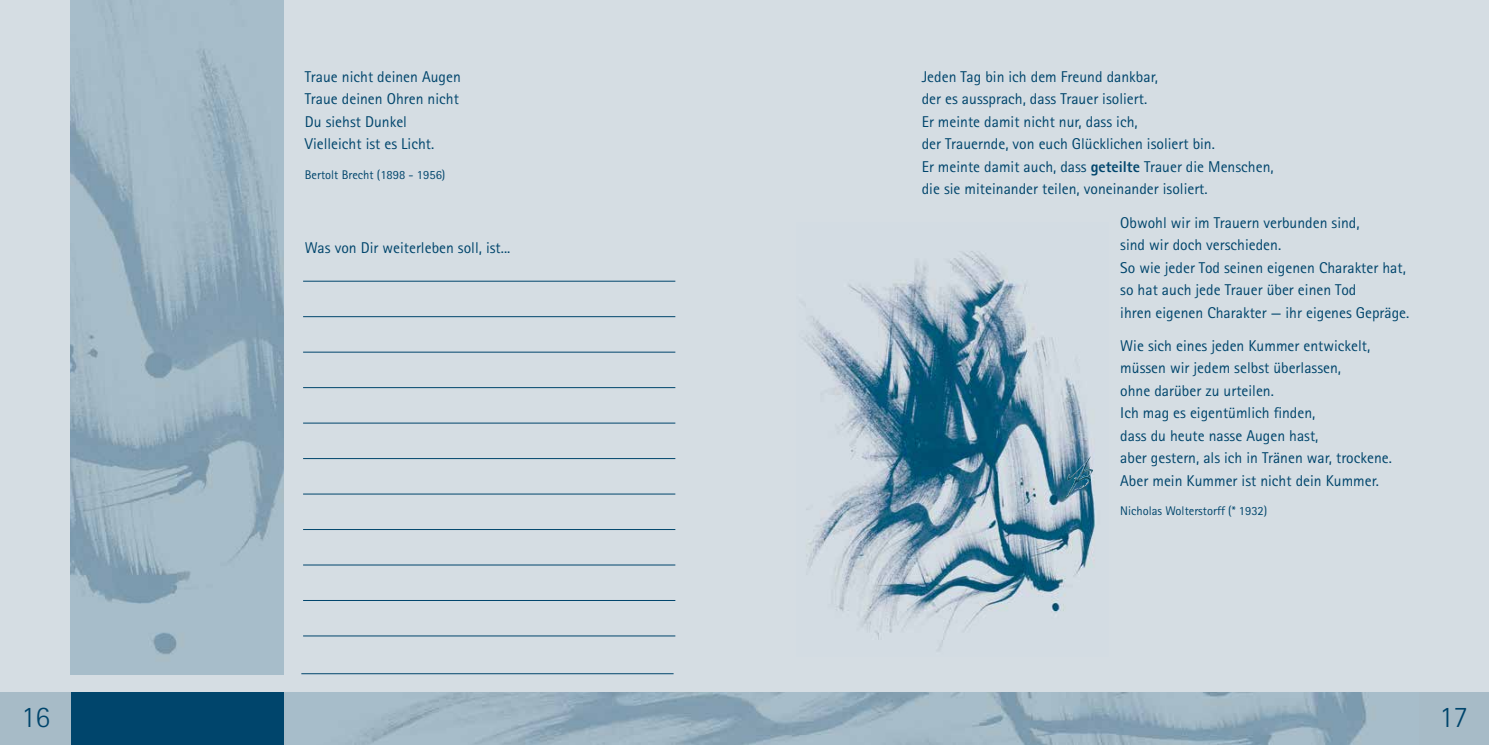
<style>
.page{position:relative;width:1489px;height:745px;background:#fff}
.page>*{position:absolute;margin:0;border:0;box-sizing:border-box;transform-origin:0 0}
.t1{font:300 30px "Rotis Sans Serif Std";color:#00456c}
.t2{font:15.62px/22.5px "Rotis Sans Serif Std";color:#00456c}
.t3{font:12.5px "Rotis Sans Serif Std";color:#00456c}
.s1{font-weight:800}
</style>
<div class="page">
<div style="left:0;top:0;width:1488px;height:744px;background:#d5dde3"></div>
<div style="left:0;top:691px;width:1488px;height:53px;background:#a7bbc7"></div>
<div style="left:71px;top:691px;width:212px;height:53px;background:#00456c"></div>
<hr style="left:301px;top:673px;width:372px;height:1px;background:#00456c">
<hr style="left:303px;top:281px;width:372px;height:1px;background:#00456c">
<hr style="left:303px;top:316px;width:372px;height:1px;background:#00456c">
<hr style="left:303px;top:351px;width:372px;height:1px;background:#00456c">
<hr style="left:303px;top:387px;width:372px;height:1px;background:#00456c">
<hr style="left:303px;top:422px;width:372px;height:1px;background:#00456c">
<hr style="left:303px;top:458px;width:372px;height:1px;background:#00456c">
<hr style="left:303px;top:493px;width:372px;height:1px;background:#00456c">
<hr style="left:303px;top:529px;width:372px;height:1px;background:#00456c">
<hr style="left:303px;top:564px;width:372px;height:1px;background:#00456c">
<hr style="left:303px;top:599px;width:372px;height:1px;background:#00456c">
<hr style="left:303px;top:635px;width:372px;height:1px;background:#00456c">
<img style="left:804px;top:251px;width:291px;height:400px">
<img style="left:71px;top:0;width:212px;height:673px">
<img style="left:355px;top:692px;width:1012px;height:52px">
<img style="left:1067px;top:456px;width:23px;height:24px">
<p class="t2" style="left:305px;top:65px;width:157px">Traue nicht deinen Augen<br>Traue deinen Ohren nicht<br>Du siehst Dunkel<br>Vielleicht ist es Licht.</p>
<p class="t3" style="left:305px;top:167px;width:142px">Bertolt Brecht (1898 - 1956)</p>
<p class="t2" style="left:305px;top:236px;width:207px">Was von Dir weiterleben soll, ist...</p>
<p class="t2" style="left:921px;top:65px;width:353px">Jeden Tag bin ich dem Freund dankbar,<br>der es aussprach, dass Trauer isoliert.<br>Er meinte damit nicht nur, dass ich,<br>der Trauernde, von euch Glücklichen isoliert bin.<br>Er meinte damit auch, dass <span class="s1">geteilte</span> Trauer die Menschen, die sie miteinander teilen, voneinander isoliert.</p>
<p class="t2" style="left:1120px;top:211px;width:290px">Obwohl wir im Trauern verbunden sind,<br>sind wir doch verschieden.<br>So wie jeder Tod seinen eigenen Charakter hat, so hat auch jede Trauer über einen Tod<br>ihren eigenen Charakter — ihr eigenes Gepräge.</p>
<p class="t2" style="left:1120px;top:334px;width:273px">Wie sich eines jeden Kummer entwickelt, müssen wir jedem selbst überlassen,<br>ohne darüber zu urteilen.<br>Ich mag es eigentümlich finden,<br>dass du heute nasse Augen hast,<br>aber gestern, als ich in Tränen war, trockene.<br>Aber mein Kummer ist nicht dein Kummer.</p>
<p class="t3" style="left:1120px;top:503px;width:148px">Nicholas Wolterstorff (* 1932)</p>
<h1 class="t1" style="left:21px;top:698px;width:30px">16</h1>
<h1 class="t1" style="left:1438px;top:698px;width:30px">17</h1>
</div>
